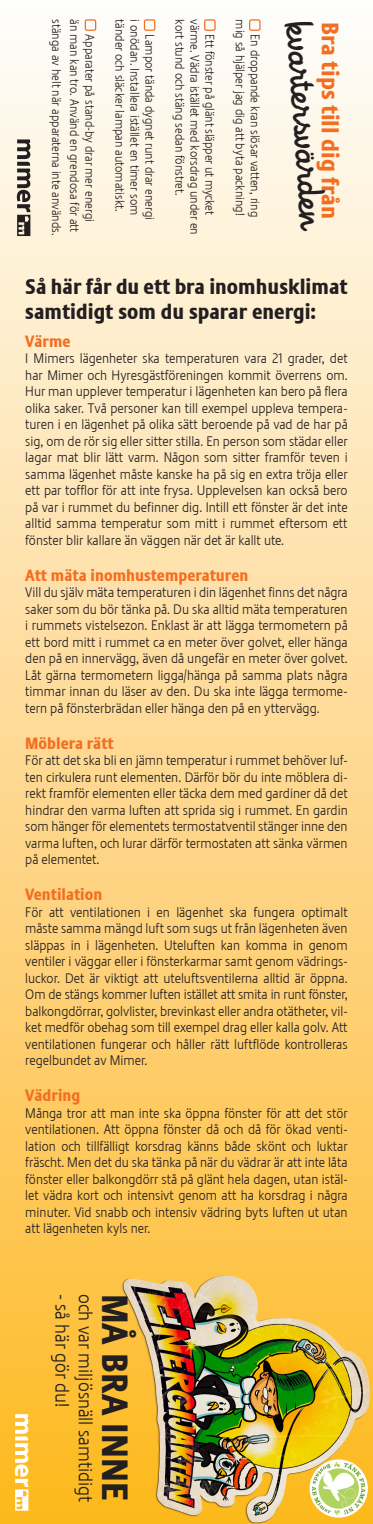
<style>
.page{position:relative;width:373px;height:1524px;background:#fff}
.page>*{position:absolute;margin:0;border:0;box-sizing:border-box;transform-origin:0 0}
.t1{font:41.25px "Housearama League Night";color:#231f20}
.t2{font:36.25px "Stalemate LF Heavy";color:#231f20}
.t3{font:23.75px "Stalemate LF Heavy";color:#f36e21}
.t4{font:21.25px/25.5px "Stalemate LF Heavy";color:#231f20}
.t5{font:19.38px "Stalemate LF Light";color:#231f20}
.t6{font:16.25px "Stalemate LF Heavy";color:#f36e21}
.t7{font:13.75px/16.5px "Stalemate LF Light";color:#231f20;text-align:justify}
.t8{font:300 12.5px/15px "Stalemate";color:#231f20;text-align:right}
</style>
<div class="page">
<div style="left:0;top:0;width:372px;height:1524px;background:linear-gradient(to bottom,#fefcfe,#feb825)"></div>
<svg style="left:15px;top:1414px;width:13px;height:96px"></svg>
<img style="left:116px;top:1259px;width:256px;height:265px">
<div style="left:248px;top:19px;width:12px;height:12px;border:1px solid #f36e21;border-radius:2px"></div>
<div style="left:204px;top:19px;width:11px;height:12px;border:1px solid #f36e21;border-radius:2px"></div>
<div style="left:143px;top:19px;width:12px;height:12px;border:1px solid #f36e21;border-radius:2px"></div>
<div style="left:85px;top:19px;width:11px;height:12px;border:1px solid #f36e21;border-radius:2px"></div>
<svg style="left:17px;top:139px;width:13px;height:97px"></svg>
<svg style="left:309px;top:1459px;width:58px;height:58px"></svg>
<svg style="left:311px;top:1460px;width:53px;height:56px"></svg>
<p class="t8" style="left:187px;top:19px;width:178px;rotate:90deg">kort stund och stäng sedan fönstret.</p>
<p class="t8" style="left:202px;top:19px;width:217px;rotate:90deg">värme. Vädra istället med korsdrag under en</p>
<p class="t8" style="left:127px;top:19px;width:194px;rotate:90deg">tänder och släcker lampan automatiskt.</p>
<p class="t8" style="left:142px;top:19px;width:197px;rotate:90deg">i onödan. Installera istället en timer som</p>
<p class="t8" style="left:64px;top:19px;width:218px;rotate:90deg">stänga av helt när apparaterna inte används.</p>
<p class="t8" style="left:82px;top:19px;width:214px;rotate:90deg">än man kan tro. Använd en grendosa för att</p>
<p class="t1" style="left:324px;top:21px;width:208px;rotate:86deg">kvartersvärden</p>
<p class="t8" style="left:262px;top:19px;width:199px;rotate:90deg">En droppande kran slösar vatten, ring mig så hjälper jag dig att byta packning!</p>
<p class="t3" style="left:344px;top:22px;width:199px;rotate:90deg">Bra tips till dig från</p>
<p class="t8" style="left:97px;top:34px;width:189px;rotate:90deg">Apparater på stand-by drar mer energi</p>
<p class="t8" style="left:157px;top:34px;width:187px;rotate:90deg">Lampor tända dygnet runt drar energi</p>
<p class="t8" style="left:217px;top:34px;width:182px;rotate:90deg">Ett fönster på glänt släpper ut mycket</p>
<p class="t4" style="left:25px;top:273px;width:323px">Så här får du ett bra inomhusklimat samtidigt som du sparar energi:</p>
<p class="t6" style="left:25px;top:331px;width:47px">Värme</p>
<p class="t7" style="left:25px;top:350px;width:323px">I Mimers lägenheter ska temperaturen vara 21 grader, det har Mimer och Hyresgästföreningen kommit överrens om.<br>Hur man upplever temperatur i lägenheten kan bero på flera olika saker. Två personer kan till exempel uppleva tempera&shy;turen i en lägenhet på olika sätt beroende på vad de har på sig, om de rör sig eller sitter stilla. En person som städar eller lagar mat blir lätt varm. Någon som sitter framför teven i samma lägenhet måste kanske ha på sig en extra tröja eller ett par tofflor för att inte frysa. Upplevelsen kan också bero på var i rummet du befinner dig. Intill ett fönster är det inte alltid samma temperatur som mitt i rummet eftersom ett fönster blir kallare än väggen när det är kallt ute.</p>
<p class="t6" style="left:25px;top:565px;width:224px">Att mäta inomhustemperaturen</p>
<p class="t7" style="left:25px;top:584px;width:323px">Vill du själv mäta temperaturen i din lägenhet finns det några saker som du bör tänka på. Du ska alltid mäta temperaturen i rummets vistelsezon. Enklast är att lägga termometern på ett bord mitt i rummet ca en meter över golvet, eller hänga den på en innervägg, även då ungefär en meter över golvet.<br>Låt gärna termometern ligga/hänga på samma plats några timmar innan du läser av den. Du ska inte lägga termome&shy;tern på fönsterbrädan eller hänga den på en yttervägg.</p>
<p class="t6" style="left:25px;top:733px;width:90px">Möblera rätt</p>
<p class="t7" style="left:25px;top:752px;width:323px">För att det ska bli en jämn temperatur i rummet behöver luf&shy;ten cirkulera runt elementen. Därför bör du inte möblera di&shy;rekt framför elementen eller täcka dem med gardiner då det hindrar den varma luften att sprida sig i rummet. En gardin som hänger för elementets termostatventil stänger inne den varma luften, och lurar därför termostaten att sänka värmen på elementet.</p>
<p class="t6" style="left:25px;top:885px;width:78px">Ventilation</p>
<p class="t7" style="left:25px;top:903px;width:323px">För att ventilationen i en lägenhet ska fungera optimalt måste samma mängd luft som sugs ut från lägenheten även släppas in i lägenheten. Uteluften kan komma in genom ventiler i väggar eller i fönsterkarmar samt genom vädrings&shy;luckor. Det är viktigt att uteluftsventilerna alltid är öppna.<br>Om de stängs kommer luften istället att smita in runt fönster, balkongdörrar, golvlister, brevinkast eller andra otätheter, vil&shy;ket medför obehag som till exempel drag eller kalla golv. Att ventilationen fungerar och håller rätt luftflöde kontrolleras regelbundet av Mimer.</p>
<p class="t6" style="left:25px;top:1086px;width:56px">Vädring</p>
<p class="t7" style="left:25px;top:1104px;width:323px">Många tror att man inte ska öppna fönster för att det stör ventilationen. Att öppna fönster då och då för ökad venti&shy;lation och tillfälligt korsdrag känns både skönt och luktar fräscht. Men det du ska tänka på när du vädrar är att inte låta fönster eller balkongdörr stå på glänt hela dagen, utan istäl&shy;let vädra kort och intensivt genom att ha korsdrag i några minuter. Vid snabb och intensiv vädring byts luften ut utan att lägenheten kyls ner.</p>
<p class="t5" style="left:73px;top:1293px;width:115px;rotate:90deg">- så här gör du!</p>
<p class="t5" style="left:97px;top:1293px;width:210px;rotate:90deg">och var miljösnäll samtidigt</p>
<p class="t2" style="left:136px;top:1293px;width:208px;rotate:90deg">MÅ BRA INNE</p>
</div>
